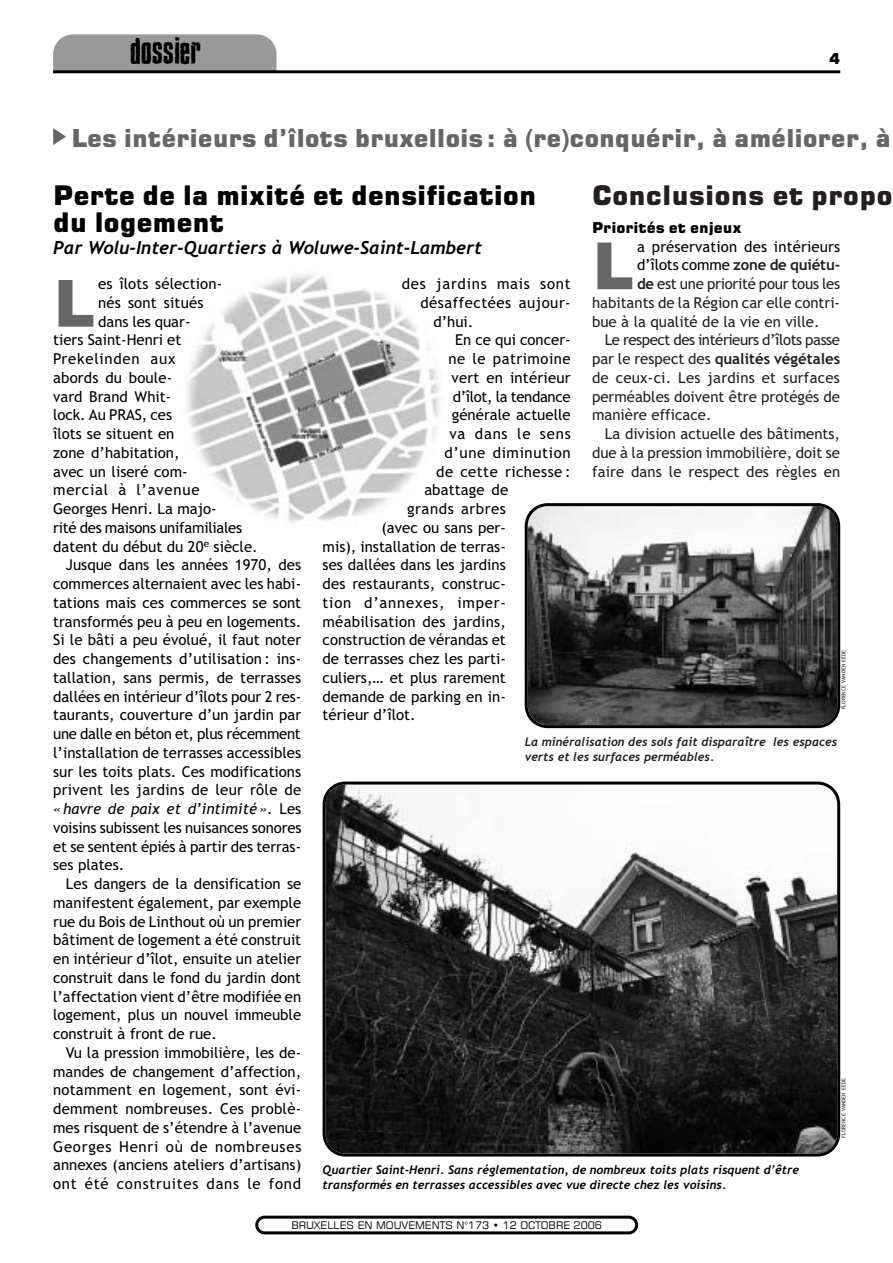
<style>
.page{position:relative;width:893px;height:1263px;background:#fff}
.page>*{position:absolute;margin:0;border:0;box-sizing:border-box;transform-origin:0 0}
.t1{font:64.2px "Square 721 Blk";color:#666}
.t2{font:36px "Blue Cake";letter-spacing:-.01em;color:#000}
.t3{font:27px/27px "Square 721 Blk";color:#000}
.t4{font:27px "Square 721 Blk";letter-spacing:.005em;color:#231f1f}
.t5{font:24.75px "Square 721 Blk";color:#666}
.t6{font:italic 700 18px "Trebuchet";color:#000}
.t7{font:15px "Trebuchet MS";color:#000}
.t8{font:15px "Trebuchet MS";color:#231f1f}
.t9{font:15px "Trebuchet MS";letter-spacing:.05em;color:#000}
.t10{font:15px "Trebuchet MS";letter-spacing:-.02em;color:#000}
.t11{font:700 15px "Trebuchet MS";color:#231f1f}
.t12{font:15px "Trebuchet MS";letter-spacing:.035em;color:#000}
.t13{font:15px "Trebuchet MS";letter-spacing:-.03em;color:#231f1f}
.t14{font:15px "Trebuchet MS";letter-spacing:.02em;color:#000}
.t15{font:italic 15px "Trebuchet MS";letter-spacing:.005em;color:#000}
.t16{font:15px "Trebuchet MS";letter-spacing:-.02em;color:#231f1f}
.t17{font:15px "Square 721 Blk";color:#000}
.t18{font:15px "Trebuchet MS";letter-spacing:-.025em;color:#000}
.t19{font:15px "Trebuchet MS";letter-spacing:.03em;color:#000}
.t20{font:15px "Trebuchet MS";letter-spacing:.04em;color:#000}
.t21{font:italic 700 12px/15px "Trebuchet";color:#000}
.t22{font:italic 700 12px/15px "Trebuchet";color:#231f1f}
.t23{font:10.5px "Square 721 BT";color:#000}
.t24{font:5.25px "Trebuchet MS";color:#231f1f}
.s1{font-weight:400;color:#000}
.s2{font-weight:700}
.s3{font-weight:400}
.s4{font-style:normal}
</style>
<div class="page">
<div style="left:53px;top:34px;width:223px;height:75px;background:#999;border-radius:20px"></div>
<div style="left:53px;top:72px;width:223px;height:56px;background:#fff"></div>
<hr style="left:53px;top:70px;width:787px;height:3px;background:#000">
<div style="left:255px;top:1216px;width:383px;height:18px;border:3px solid #000;border-radius:8px"></div>
<svg style="left:53px;top:128px;width:13px;height:17px"></svg>
<img style="left:187px;top:273px;width:253px;height:250px">
<img style="left:325px;top:785px;width:512px;height:369px;border-radius:20px">
<div style="left:322px;top:782px;width:518px;height:375px;border:3px solid #000;border-radius:21px"></div>
<img style="left:527px;top:506px;width:310px;height:219px;border-radius:20px">
<div style="left:524px;top:503px;width:316px;height:225px;border:3px solid #000;border-radius:21px"></div>
<h2 class="t2" style="left:129px;top:38px;width:72px">dossier</h2>
<p class="t17" style="left:829px;top:54px;width:12px">4</p>
<h3 class="t5" style="left:71px;top:129px;width:820px">Les intérieurs d’îlots bruxellois: à (re)conquérir, à améliorer, à</h3>
<h3 class="t3" style="left:53px;top:184px;width:484px">Perte de la mixité et densification du logement</h3>
<p class="t6" style="left:53px;top:241px;width:430px">Par Wolu-Inter-Quartiers à Woluwe-Saint-Lambert</p>
<h3 class="t4" style="left:592px;top:185px;width:302px">Conclusions et propo</h3>
<p class="t17" style="left:592px;top:222px;width:151px">Priorités et enjeux</p>
<h1 class="t1" style="left:592px;top:243px;width:43px">L</h1>
<p class="t7" style="left:637px;top:241px;width:204px">a préservation des intérieurs</p>
<p class="t11" style="left:637px;top:259px;width:205px"><span class="s1">d’îlots comme</span> zone de quiétu-</p>
<p class="t16" style="left:637px;top:278px;width:205px"><span class="s2">de</span> est une priorité pour tous les</p>
<p class="t8" style="left:592px;top:297px;width:249px">habitants de la Région car elle contri-</p>
<p class="t8" style="left:592px;top:316px;width:229px">bue à la qualité de la vie en ville.</p>
<p class="t13" style="left:604px;top:334px;width:237px">Le respect des intérieurs d’îlots passe</p>
<p class="t11" style="left:592px;top:353px;width:250px"><span class="s3">par le respect des</span> qualités végétales</p>
<p class="t8" style="left:592px;top:372px;width:249px">de ceux-ci. Les jardins et surfaces</p>
<p class="t8" style="left:592px;top:391px;width:249px">perméables doivent être protégés de</p>
<p class="t8" style="left:592px;top:409px;width:121px">manière efficace.</p>
<p class="t8" style="left:604px;top:428px;width:237px">La division actuelle des bâtiments,</p>
<p class="t8" style="left:592px;top:447px;width:249px">due à la pression immobilière, doit se</p>
<p class="t8" style="left:592px;top:466px;width:250px">faire dans le respect des règles en</p>
<h1 class="t1" style="left:53px;top:280px;width:43px">L</h1>
<p class="t7" style="left:98px;top:278px;width:125px">es îlots sélection-</p>
<p class="t9" style="left:401px;top:278px;width:170px">des jardins mais sont</p>
<p class="t12" style="left:420px;top:297px;width:152px">désaffectées aujour-</p>
<p class="t7" style="left:433px;top:316px;width:42px">d’hui.</p>
<p class="t7" style="left:455px;top:334px;width:117px">En ce qui concer-</p>
<p class="t12" style="left:448px;top:353px;width:124px">ne le patrimoine</p>
<p class="t7" style="left:451px;top:372px;width:121px">vert en intérieur</p>
<p class="t18" style="left:452px;top:391px;width:119px">d’îlot, la tendance</p>
<p class="t7" style="left:452px;top:409px;width:120px">générale actuelle</p>
<p class="t9" style="left:449px;top:428px;width:123px">va dans le sens</p>
<p class="t20" style="left:444px;top:447px;width:128px">d’une diminution</p>
<p class="t19" style="left:436px;top:466px;width:136px">de cette richesse :</p>
<p class="t7" style="left:424px;top:484px;width:85px">abattage de</p>
<p class="t12" style="left:407px;top:503px;width:100px">grands arbres</p>
<p class="t7" style="left:381px;top:522px;width:126px">(avec ou sans per-</p>
<p class="t7" style="left:322px;top:541px;width:185px">mis), installation de terras-</p>
<p class="t7" style="left:322px;top:559px;width:185px">ses dallées dans les jardins</p>
<p class="t7" style="left:322px;top:578px;width:185px">des restaurants, construc-</p>
<p class="t9" style="left:322px;top:597px;width:185px">tion d’annexes, imper-</p>
<p class="t7" style="left:322px;top:616px;width:185px">méabilisation des jardins,</p>
<p class="t7" style="left:322px;top:634px;width:185px">construction de vérandas et</p>
<p class="t7" style="left:322px;top:653px;width:185px">de terrasses chez les parti-</p>
<p class="t7" style="left:322px;top:672px;width:185px">culiers,… et plus rarement</p>
<p class="t7" style="left:322px;top:691px;width:185px">demande de parking en in-</p>
<p class="t7" style="left:322px;top:709px;width:95px">térieur d’îlot.</p>
<p class="t7" style="left:98px;top:297px;width:107px">nés sont situés</p>
<p class="t7" style="left:98px;top:316px;width:94px">dans les quar-</p>
<p class="t7" style="left:53px;top:334px;width:130px">tiers Saint-Henri et</p>
<p class="t9" style="left:53px;top:353px;width:124px">Prekelinden aux</p>
<p class="t7" style="left:53px;top:372px;width:121px">abords du boule-</p>
<p class="t7" style="left:53px;top:391px;width:120px">vard Brand Whit-</p>
<p class="t7" style="left:53px;top:409px;width:120px">lock. Au PRAS, ces</p>
<p class="t7" style="left:53px;top:428px;width:123px">îlots se situent en</p>
<p class="t7" style="left:53px;top:447px;width:128px">zone d’habitation,</p>
<p class="t7" style="left:53px;top:466px;width:136px">avec un liseré com-</p>
<p class="t9" style="left:53px;top:484px;width:148px">mercial à l’avenue</p>
<p class="t7" style="left:53px;top:503px;width:165px">Georges Henri. La majo-</p>
<p class="t10" style="left:53px;top:522px;width:190px">rité des maisons unifamiliales</p>
<p class="t7" style="left:53px;top:541px;width:206px">datent du début du 20<sup>e</sup> siècle.</p>
<p class="t7" style="left:66px;top:559px;width:237px">Jusque dans les années 1970, des</p>
<p class="t7" style="left:53px;top:578px;width:249px">commerces alternaient avec les habi-</p>
<p class="t7" style="left:53px;top:597px;width:249px">tations mais ces commerces se sont</p>
<p class="t7" style="left:53px;top:616px;width:249px">transformés peu à peu en logements.</p>
<p class="t7" style="left:53px;top:634px;width:249px">Si le bâti a peu évolué, il faut noter</p>
<p class="t7" style="left:53px;top:653px;width:249px">des changements d’utilisation: ins-</p>
<p class="t7" style="left:53px;top:672px;width:249px">tallation, sans permis, de terrasses</p>
<p class="t7" style="left:53px;top:691px;width:249px">dallées en intérieur d’îlots pour 2 res-</p>
<p class="t7" style="left:53px;top:709px;width:249px">taurants, couverture d’un jardin par</p>
<p class="t10" style="left:53px;top:728px;width:249px">une dalle en béton et, plus récemment</p>
<p class="t7" style="left:53px;top:747px;width:249px">l’installation de terrasses accessibles</p>
<p class="t7" style="left:53px;top:766px;width:249px">sur les toits plats. Ces modifications</p>
<p class="t14" style="left:53px;top:784px;width:250px">privent les jardins de leur rôle de</p>
<p class="t15" style="left:53px;top:803px;width:250px">«havre de paix et d’intimité»<span class="s4">. Les</span></p>
<p class="t7" style="left:53px;top:822px;width:250px">voisins subissent les nuisances sonores</p>
<p class="t7" style="left:53px;top:841px;width:249px">et se sentent épiés à partir des terras-</p>
<p class="t7" style="left:53px;top:859px;width:73px">ses plates.</p>
<p class="t7" style="left:66px;top:878px;width:237px">Les dangers de la densification se</p>
<p class="t7" style="left:53px;top:897px;width:249px">manifestent également, par exemple</p>
<p class="t7" style="left:53px;top:916px;width:249px">rue du Bois de Linthout où un premier</p>
<p class="t7" style="left:53px;top:934px;width:249px">bâtiment de logement a été construit</p>
<p class="t7" style="left:53px;top:953px;width:249px">en intérieur d’îlot, ensuite un atelier</p>
<p class="t7" style="left:53px;top:972px;width:249px">construit dans le fond du jardin dont</p>
<p class="t7" style="left:53px;top:991px;width:249px">l’affectation vient d’être modifiée en</p>
<p class="t7" style="left:53px;top:1009px;width:249px">logement, plus un nouvel immeuble</p>
<p class="t7" style="left:53px;top:1028px;width:165px">construit à front de rue.</p>
<p class="t7" style="left:66px;top:1047px;width:237px">Vu la pression immobilière, les de-</p>
<p class="t7" style="left:53px;top:1066px;width:249px">mandes de changement d’affection,</p>
<p class="t7" style="left:53px;top:1084px;width:249px">notamment en logement, sont évi-</p>
<p class="t7" style="left:53px;top:1103px;width:249px">demment nombreuses. Ces problè-</p>
<p class="t7" style="left:53px;top:1122px;width:249px">mes risquent de s’étendre à l’avenue</p>
<p class="t9" style="left:53px;top:1141px;width:250px">Georges Henri où de nombreuses</p>
<p class="t7" style="left:53px;top:1159px;width:249px">annexes (anciens ateliers d’artisans)</p>
<p class="t9" style="left:53px;top:1178px;width:249px">ont été construites dans le fond</p>
<p class="t24" style="left:841px;top:709px;width:61px;rotate:-90deg">FLORENCE VANDEN EEDE</p>
<p class="t22" style="left:524px;top:735px;width:314px">La minéralisation des sols fait disparaître les espaces verts et les surfaces perméables.</p>
<p class="t24" style="left:841px;top:1138px;width:61px;rotate:-90deg">FLORENCE VANDEN EEDE</p>
<p class="t21" style="left:322px;top:1164px;width:478px">Quartier Saint-Henri. Sans réglementation, de nombreux toits plats risquent d’être transformés en terrasses accessibles avec vue directe chez les voisins.</p>
<p class="t23" style="left:291px;top:1221px;width:312px">BRUXELLES EN MOUVEMENTS N°173 • 12 OCTOBRE 2006</p>
</div>
